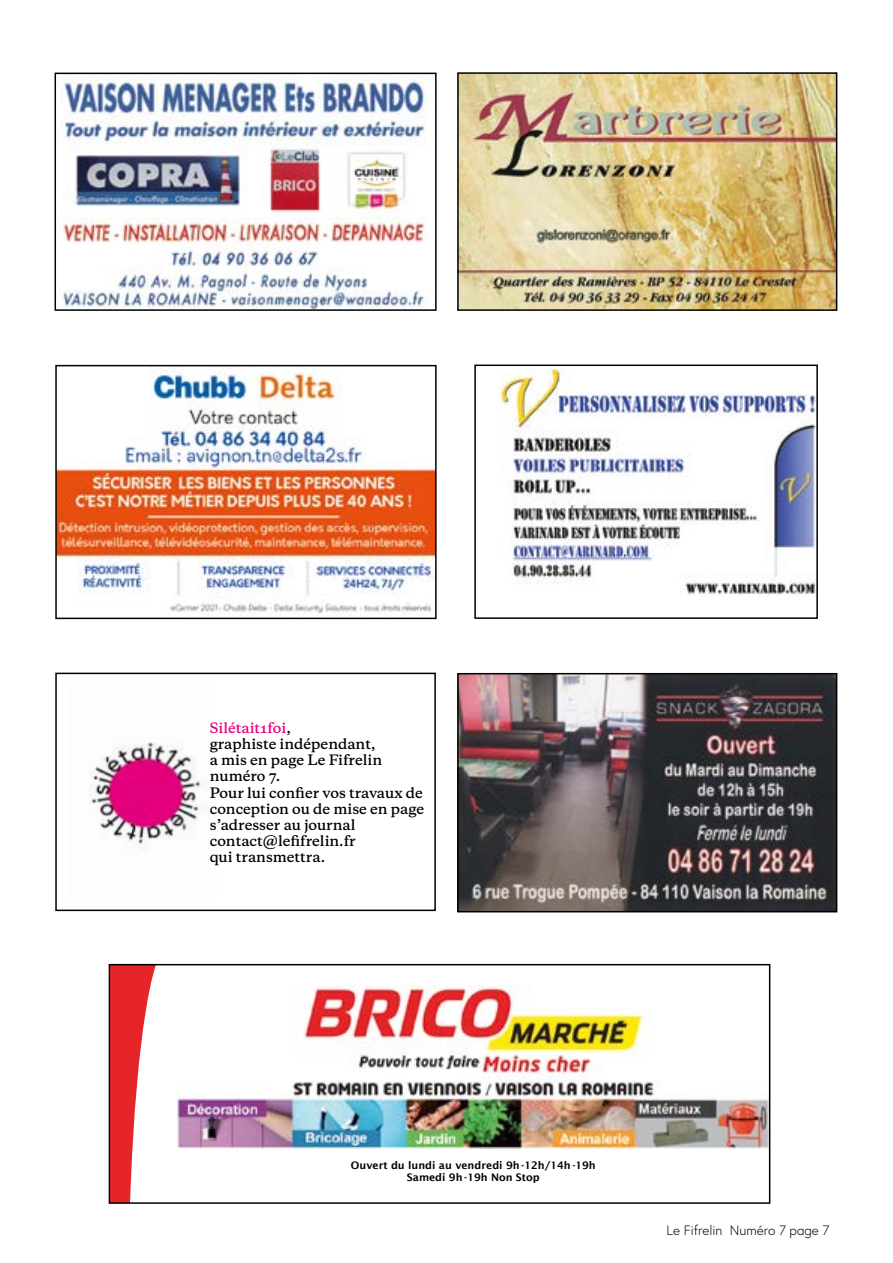
<style>
.page{position:relative;width:893px;height:1263px;background:#fff}
.page>*{position:absolute;margin:0;border:0;box-sizing:border-box;transform-origin:0 0}
.t1{font:600 13.5px/16.2px "Galaxie Copernicus";color:#000}
.t2{font:300 13.5px "Europa";color:#000}
.t3{font:600 10.5px/12.6px "Lucida Sans";color:#000;text-align:center}
.s1{color:#e6007e}
</style>
<div class="page">
<div style="left:55px;top:673px;width:381px;height:238px;border:2px solid #000"></div>
<img style="left:89px;top:742px;width:116px;height:107px">
<img style="left:177px;top:985px;width:590px;height:163px">
<svg style="left:112px;top:967px;width:44px;height:234px"></svg>
<div style="left:109px;top:964px;width:661px;height:240px;border:2px solid #000"></div>
<img style="left:460px;top:75px;width:374px;height:233px">
<div style="left:457px;top:72px;width:380px;height:239px;border:2px solid #000"></div>
<img style="left:58px;top:76px;width:369px;height:232px">
<div style="left:55px;top:73px;width:382px;height:238px;border:2px solid #000"></div>
<img style="left:460px;top:676px;width:374px;height:233px">
<div style="left:457px;top:673px;width:380px;height:239px;border:2px solid #000"></div>
<img style="left:58px;top:368px;width:376px;height:248px">
<div style="left:55px;top:365px;width:382px;height:254px;border:2px solid #000"></div>
<img style="left:499px;top:369px;width:316px;height:227px">
<div style="left:474px;top:364px;width:344px;height:255px;border:2px solid #000"></div>
<p class="t1" style="left:210px;top:720px;width:216px"><span class="s1">Silétait1foi</span>,<br>graphiste indépendant,<br>a mis en page Le Fifrelin numéro 7.<br>Pour lui confier vos travaux de conception ou de mise en page s’adresser au journal contact@lefifrelin.fr<br>qui transmettra.</p>
<p class="t3" style="left:351px;top:1158px;width:246px">Ouvert du lundi au vendredi 9h -12h/14h -19h<br>Samedi 9h -19h Non Stop</p>
<p class="t2" style="left:667px;top:1221px;width:164px">Le Fifrelin Numéro 7 page 7</p>
</div>
